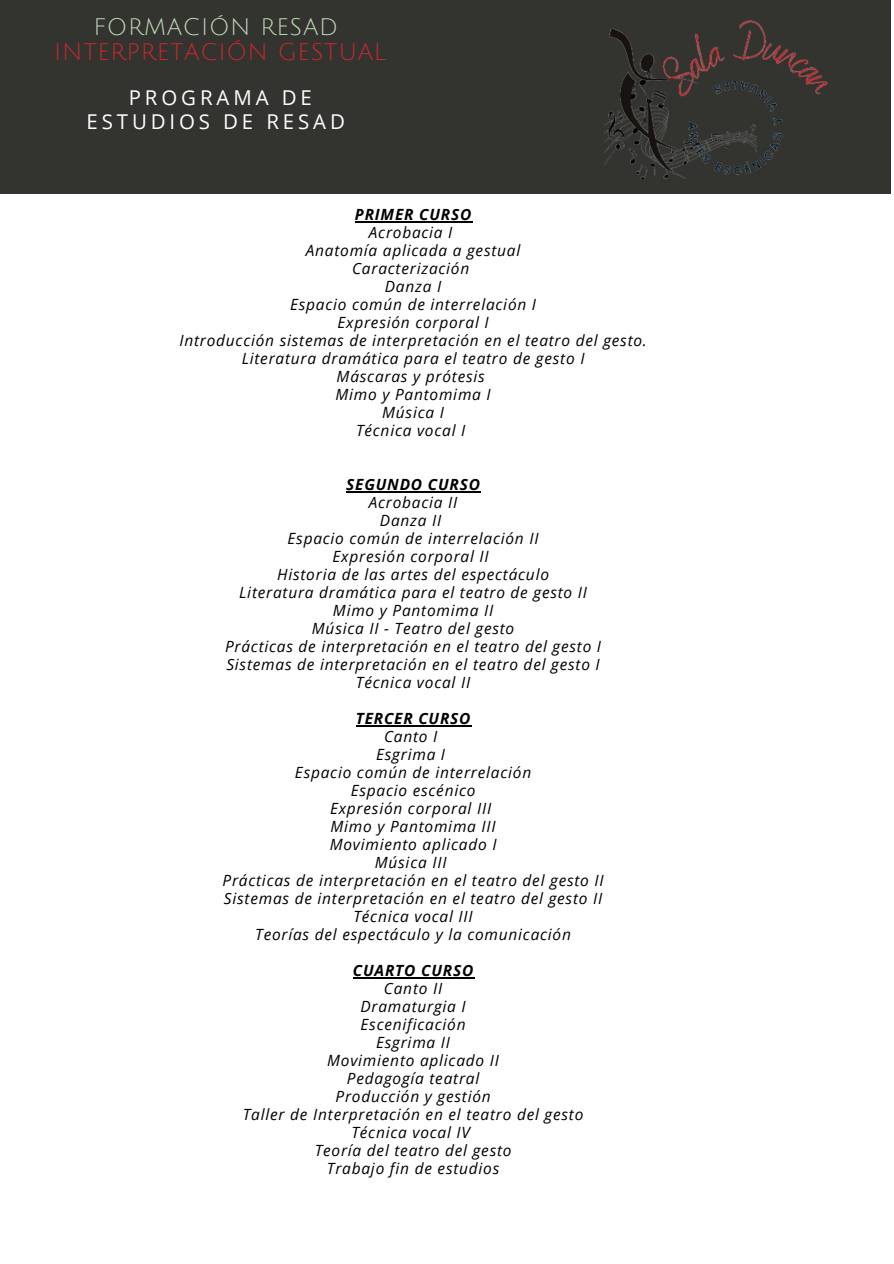
<style>
.page{position:relative;width:894px;height:1264px;background:#fff}
.page>*{position:absolute;margin:0;border:0;box-sizing:border-box;transform-origin:0 0}
.t1{font:23.25px/24.8px "Julius Sans One";letter-spacing:.03em;color:#cf282c;text-align:center}
.t2{font:20.4px/24px "Open Sans";letter-spacing:.19em;color:#fff;text-align:center}
.t3{font:italic 15.45px "Open Sans";letter-spacing:.05em;color:#000}
.t4{font:italic 700 15.45px "Open Sans";letter-spacing:.05em;color:#000}
.s1{color:#c2ddb9}
</style>
<div class="page">
<div style="left:0;top:0;width:890px;height:194px;background:#333330"></div>
<img style="left:604px;top:20px;width:224px;height:160px">
<hr style="left:355px;top:221px;width:117px;height:1px;background:#000">
<hr style="left:346px;top:491px;width:134px;height:1px;background:#000">
<hr style="left:355px;top:725px;width:116px;height:1px;background:#000">
<hr style="left:353px;top:977px;width:121px;height:1px;background:#000">
<h1 class="t1" style="left:54px;top:15px;width:333px"><span class="s1">FORMACIÓN RESAD<br></span>INTERPRETACIÓN GESTUAL</h1>
<p class="t2" style="left:86px;top:85px;width:260px">PROGRAMA DE<br>ESTUDIOS DE RESAD</p>
<p class="t4" style="left:355px;top:203px;width:118px">PRIMER CURSO</p>
<p class="t3" style="left:369px;top:221px;width:85px">Acrobacia I</p>
<p class="t3" style="left:306px;top:239px;width:216px">Anatomía aplicada a gestual</p>
<p class="t3" style="left:352px;top:257px;width:119px">Caracterización</p>
<p class="t3" style="left:385px;top:275px;width:58px">Danza I</p>
<p class="t3" style="left:290px;top:293px;width:247px">Espacio común de interrelación I</p>
<p class="t3" style="left:337px;top:311px;width:153px">Expresión corporal I</p>
<p class="t3" style="left:179px;top:329px;width:469px">Introducción sistemas de interpretación en el teatro del gesto.</p>
<p class="t3" style="left:241px;top:347px;width:344px">Literatura dramática para el teatro de gesto I</p>
<p class="t3" style="left:336px;top:365px;width:149px">Máscaras y prótesis</p>
<p class="t3" style="left:335px;top:383px;width:157px">Mimo y Pantomima I</p>
<p class="t3" style="left:382px;top:401px;width:63px">Música I</p>
<p class="t3" style="left:356px;top:419px;width:111px">Técnica vocal I</p>
<p class="t4" style="left:346px;top:473px;width:135px">SEGUNDO CURSO</p>
<p class="t3" style="left:369px;top:491px;width:90px">Acrobacia II</p>
<p class="t3" style="left:380px;top:509px;width:63px">Danza II</p>
<p class="t3" style="left:287px;top:527px;width:252px">Espacio común de interrelación II</p>
<p class="t3" style="left:332px;top:545px;width:158px">Expresión corporal II</p>
<p class="t3" style="left:277px;top:563px;width:273px">Historia de las artes del espectáculo</p>
<p class="t3" style="left:239px;top:581px;width:349px">Literatura dramática para el teatro de gesto II</p>
<p class="t3" style="left:333px;top:599px;width:162px">Mimo y Pantomima II</p>
<p class="t3" style="left:312px;top:617px;width:204px">Música II - Teatro del gesto</p>
<p class="t3" style="left:225px;top:635px;width:377px">Prácticas de interpretación en el teatro del gesto I</p>
<p class="t3" style="left:226px;top:653px;width:375px">Sistemas de interpretación en el teatro del gesto I</p>
<p class="t3" style="left:356px;top:671px;width:116px">Técnica vocal II</p>
<p class="t4" style="left:355px;top:707px;width:116px">TERCER CURSO</p>
<p class="t3" style="left:384px;top:725px;width:55px">Canto I</p>
<p class="t3" style="left:376px;top:743px;width:70px">Esgrima I</p>
<p class="t3" style="left:295px;top:761px;width:238px">Espacio común de interrelación</p>
<p class="t3" style="left:350px;top:779px;width:126px">Espacio escénico</p>
<p class="t3" style="left:330px;top:797px;width:163px">Expresión corporal III</p>
<p class="t3" style="left:330px;top:815px;width:167px">Mimo y Pantomima III</p>
<p class="t3" style="left:329px;top:833px;width:168px">Movimiento aplicado I</p>
<p class="t3" style="left:375px;top:851px;width:73px">Música III</p>
<p class="t3" style="left:222px;top:869px;width:382px">Prácticas de interpretación en el teatro del gesto II</p>
<p class="t3" style="left:224px;top:887px;width:380px">Sistemas de interpretación en el teatro del gesto II</p>
<p class="t3" style="left:353px;top:905px;width:121px">Técnica vocal III</p>
<p class="t3" style="left:255px;top:923px;width:317px">Teorías del espectáculo y la comunicación</p>
<p class="t4" style="left:353px;top:959px;width:122px">CUARTO CURSO</p>
<p class="t3" style="left:384px;top:977px;width:60px">Canto II</p>
<p class="t3" style="left:360px;top:995px;width:107px">Dramaturgia I</p>
<p class="t3" style="left:360px;top:1013px;width:106px">Escenificación</p>
<p class="t3" style="left:376px;top:1031px;width:75px">Esgrima II</p>
<p class="t3" style="left:327px;top:1049px;width:173px">Movimiento aplicado II</p>
<p class="t3" style="left:347px;top:1067px;width:134px">Pedagogía teatral</p>
<p class="t3" style="left:335px;top:1085px;width:157px">Producción y gestión</p>
<p class="t3" style="left:243px;top:1103px;width:342px">Taller de Interpretación en el teatro del gesto</p>
<p class="t3" style="left:351px;top:1121px;width:120px">Técnica vocal IV</p>
<p class="t3" style="left:314px;top:1139px;width:198px">Teoría del teatro del gesto</p>
<p class="t3" style="left:327px;top:1157px;width:174px">Trabajo fin de estudios</p>
</div>
